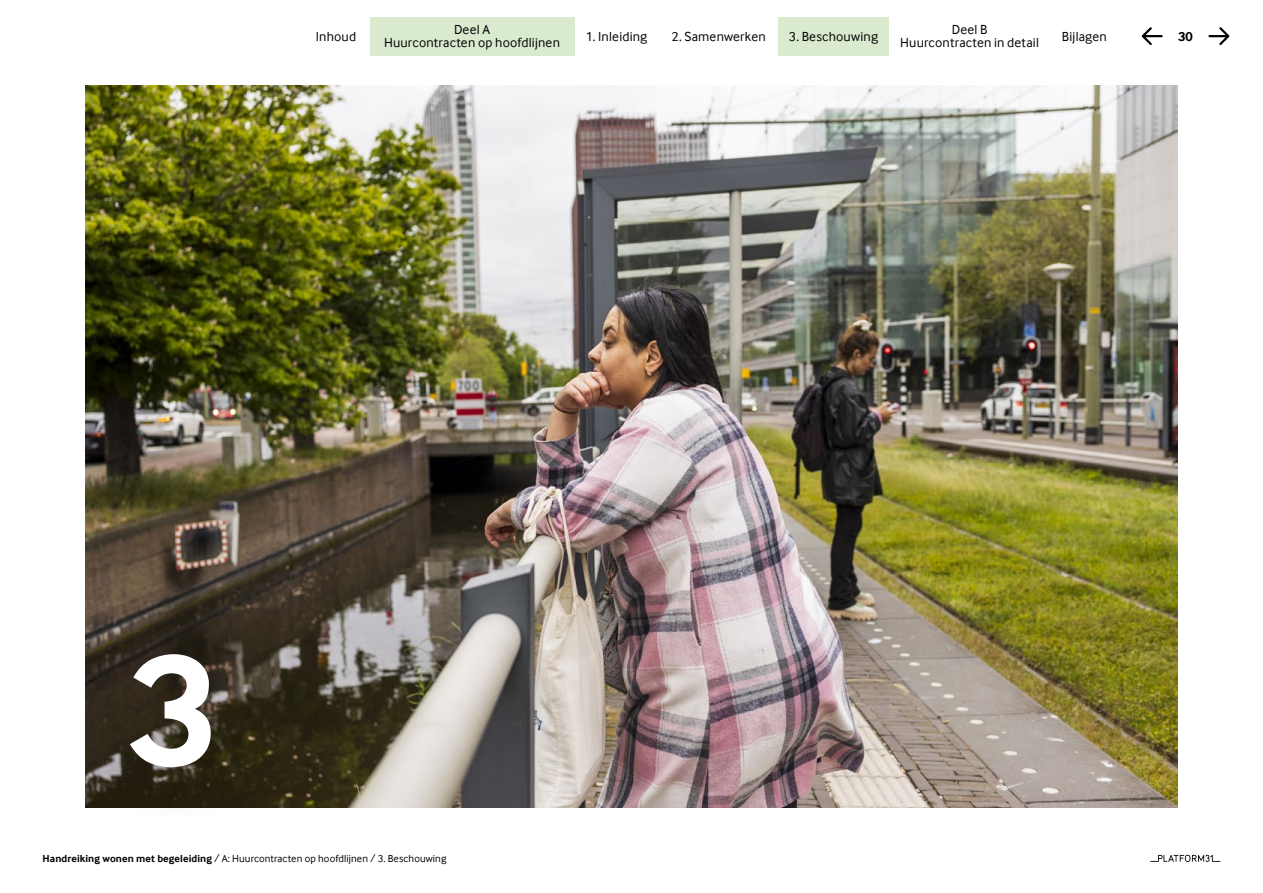
<style>
.page{position:relative;width:1263px;height:893px;background:#fff}
.page>*{position:absolute;margin:0;border:0;box-sizing:border-box;transform-origin:0 0}
.t1{font:700 165px "Inter Face";color:#fff}
.t2{font:13.5px/13.5px "Inter Face";letter-spacing:.015em;color:#000;text-align:center}
.t3{font:700 13.5px "Inter Face";color:#000}
.t4{font:10.5px "Inter Face";letter-spacing:.01em;color:#000}
.s1{font-weight:700}
</style>
<div class="page">
<svg style="left:1150px;top:855px;width:70px;height:7px"></svg>
<svg style="left:1208px;top:27px;width:21px;height:18px"></svg>
<svg style="left:1142px;top:27px;width:21px;height:18px"></svg>
<img style="left:85px;top:85px;width:1093px;height:723px">
<div style="left:96px;top:623px;width:169px;height:205px;background:#000;opacity:.25"></div>
<div style="left:370px;top:17px;width:204px;height:38px;background:#daeacf"></div>
<div style="left:778px;top:17px;width:111px;height:38px;background:#daeacf"></div>
<p class="t2" style="left:384px;top:23px;width:178px">Deel A<br>Huurcontracten op hoofdlijnen</p>
<p class="t2" style="left:900px;top:23px;width:140px">Deel B<br>Huurcontracten in detail</p>
<p class="t2" style="left:316px;top:29px;width:42px">Inhoud</p>
<p class="t2" style="left:586px;top:29px;width:63px">1. Inleiding</p>
<p class="t2" style="left:672px;top:29px;width:96px">2. Samenwerken</p>
<p class="t2" style="left:789px;top:29px;width:91px">3. Beschouwing</p>
<p class="t2" style="left:1062px;top:29px;width:46px">Bijlagen</p>
<p class="t3" style="left:1178px;top:28px;width:16px">30</p>
<h1 class="t1" style="left:128px;top:615px;width:91px">3</h1>
<p class="t4" style="left:43px;top:852px;width:405px"><span class="s1">Handreiking wonen met begeleiding</span> / A: Huurcontracten op hoofdlijnen / 3. Beschouwing</p>
</div>
